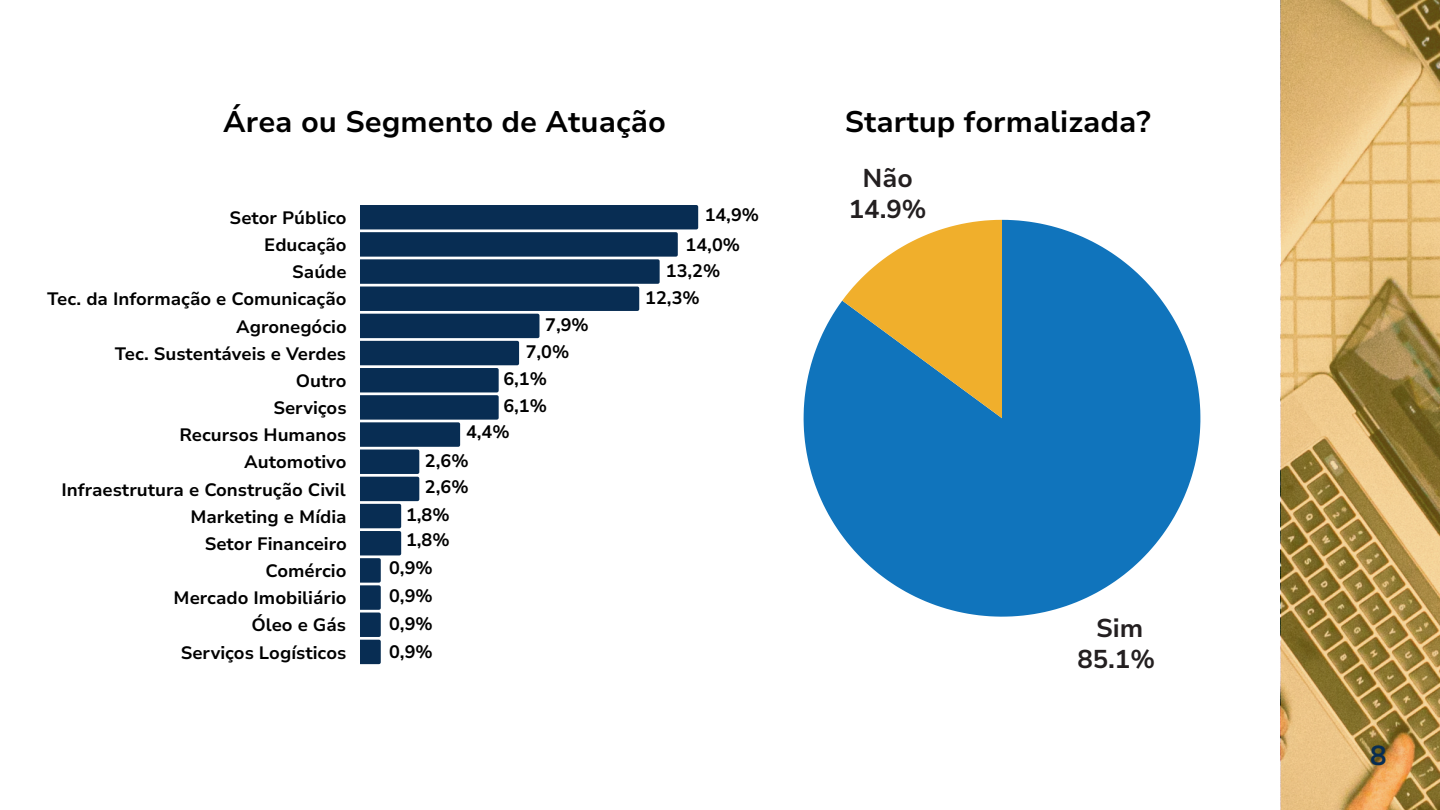
<style>
.page{position:relative;width:1440px;height:810px;background:#fff}
.page>*{position:absolute;margin:0;border:0;box-sizing:border-box;transform-origin:0 0}
.t1{font:700 29.7px "Nunito Sans 10 pt";color:#000}
.t2{font:700 27.5px "Nunito Sans 10 pt";color:#082d53}
.t3{font:700 25.7px/31.3px "Nunito Sans 10 pt";color:#231f20;text-align:center}
.t4{font:700 18px "Nunito Sans 10 pt";color:#000}
.t5{font:700 17.9px/27.2px "Nunito Sans 10 pt";color:#000;text-align:right}
</style>
<div class="page">
<svg style="left:1281px;top:0;width:159px;height:810px;background:#c5a462"></svg>
<svg style="left:360px;top:205px;width:338px;height:459px"></svg>
<svg style="left:804px;top:220px;width:396px;height:397px;fill:#1074bc"></svg>
<svg style="left:842px;top:220px;width:160px;height:198px;background:#afa770"></svg>
<h1 class="t1" style="left:223px;top:102px;width:444px">Área ou Segmento de Atuação</h1>
<h1 class="t1" style="left:845px;top:102px;width:308px">Startup formalizada?</h1>
<p class="t5" style="left:47px;top:204px;width:301px">Setor Público<br>Educação<br>Saúde<br>Tec. da Informação e Comunicação<br>Agronegócio<br>Tec. Sustentáveis e Verdes<br>Outro<br>Serviços<br>Recursos Humanos<br>Automotivo<br>Infraestrutura e Construção Civil<br>Marketing e Mídia<br>Setor Financeiro<br>Comércio<br>Mercado Imobiliário<br>Óleo e Gás<br>Serviços Logísticos</p>
<p class="t4" style="left:545px;top:313px;width:45px">7,9%</p>
<p class="t4" style="left:526px;top:339px;width:45px">7,0%</p>
<p class="t4" style="left:503px;top:367px;width:45px">6,1%</p>
<p class="t4" style="left:503px;top:394px;width:45px">6,1%</p>
<p class="t4" style="left:466px;top:420px;width:45px">4,4%</p>
<p class="t4" style="left:425px;top:449px;width:45px">2,6%</p>
<p class="t4" style="left:425px;top:474px;width:45px">2,6%</p>
<p class="t4" style="left:406px;top:502px;width:45px">1,8%</p>
<p class="t4" style="left:389px;top:556px;width:45px">0,9%</p>
<p class="t4" style="left:389px;top:584px;width:45px">0,9%</p>
<p class="t4" style="left:389px;top:612px;width:45px">0,9%</p>
<p class="t4" style="left:389px;top:640px;width:45px">0,9%</p>
<p class="t4" style="left:406px;top:528px;width:45px">1,8%</p>
<p class="t4" style="left:705px;top:203px;width:56px">14,9%</p>
<p class="t4" style="left:686px;top:233px;width:56px">14,0%</p>
<p class="t4" style="left:666px;top:259px;width:56px">13,2%</p>
<p class="t4" style="left:645px;top:285px;width:56px">12,3%</p>
<h3 class="t3" style="left:849px;top:163px;width:79px">Não<br>14.9%</h3>
<h3 class="t3" style="left:1077px;top:613px;width:79px">Sim<br>85.1%</h3>
<h2 class="t2" style="left:1370px;top:737px;width:18px">8</h2>
</div>
